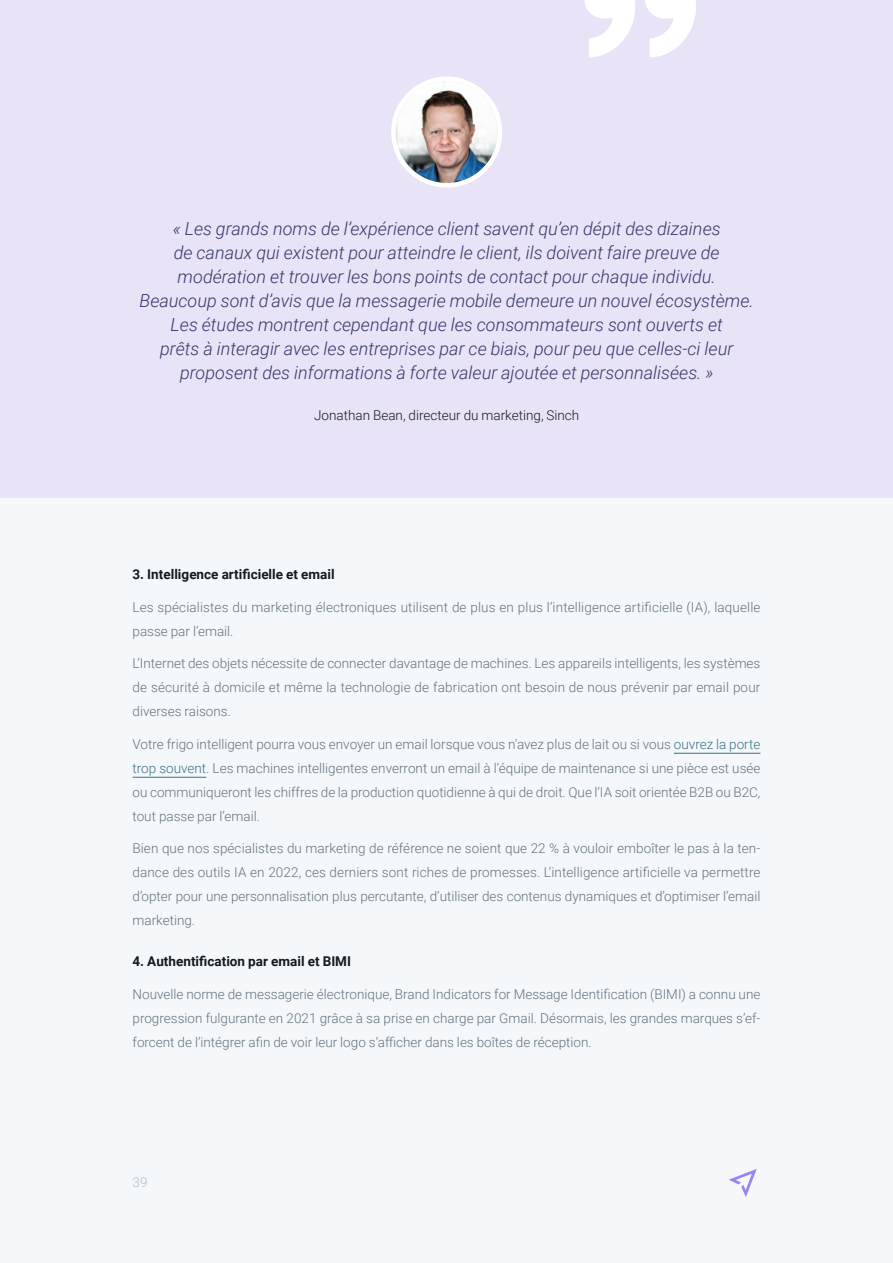
<style>
.page{position:relative;width:893px;height:1263px;background:#f5f8fa}
.page>*{position:absolute;margin:0;border:0;box-sizing:border-box;transform-origin:0 0}
.t1{font:italic 300 18px/24px "Roboto";color:#38386b;text-align:center}
.t2{font:300 13.5px/24px "Roboto";color:#63737e;text-align:justify}
.t3{font:700 13.5px "Roboto";color:#131b20}
.t4{font:300 13.5px "Roboto";color:#131b20}
.t5{font:300 13.5px "Roboto";color:#b3bdc4}
.s1{color:#377386}
</style>
<div class="page">
<svg style="left:728px;top:1169px;width:29px;height:28px"></svg>
<hr style="left:674px;top:753px;width:86px;height:1px;background:#377386">
<hr style="left:133px;top:777px;width:73px;height:1px;background:#377386">
<div style="left:0;top:0;width:893px;height:497px;background:#e9e3f7"></div>
<svg style="left:584px;top:0;width:112px;height:57px"></svg>
<svg style="left:393px;top:79px;width:107px;height:106px"></svg>
<img style="left:396px;top:81px;width:102px;height:102px;border-radius:51px">
<div style="left:391px;top:77px;width:111px;height:111px;border:4px solid #fff;border-radius:50%"></div>
<p class="t1" style="left:140px;top:216px;width:616px">« Les grands noms de l’expérience client savent qu’en dépit des dizaines<br>de canaux qui existent pour atteindre le client, ils doivent faire preuve de modération et trouver les bons points de contact pour chaque individu.<br>Beaucoup sont d’avis que la messagerie mobile demeure un nouvel écosystème.<br>Les études montrent cependant que les consommateurs sont ouverts et<br>prêts à interagir avec les entreprises par ce biais, pour peu que celles-ci leur proposent des informations à forte valeur ajoutée et personnalisées. »</p>
<p class="t4" style="left:314px;top:405px;width:267px">Jonathan Bean, directeur du marketing, Sinch</p>
<p class="t3" style="left:133px;top:565px;width:204px">3. Intelligence artificielle et email</p>
<p class="t2" style="left:133px;top:594px;width:629px">Les spécialistes du marketing électroniques utilisent de plus en plus l’intelligence artificielle (IA), laquelle passe par l’email.</p>
<p class="t2" style="left:133px;top:651px;width:629px">L’Internet des objets nécessite de connecter davantage de machines. Les appareils intelligents, les systèmes de sécurité à domicile et même la technologie de fabrication ont besoin de nous prévenir par email pour diverses raisons.</p>
<p class="t2" style="left:133px;top:731px;width:629px">Votre frigo intelligent pourra vous envoyer un email lorsque vous n'avez plus de lait ou si vous <span class="s1">ouvrez la porte trop souvent</span>. Les machines intelligentes enverront un email à l’équipe de maintenance si une pièce est usée ou communiqueront les chiffres de la production quotidienne à qui de droit. Que l’IA soit orientée B2B ou B2C, tout passe par l’email.</p>
<p class="t2" style="left:133px;top:836px;width:629px">Bien que nos spécialistes du marketing de référence ne soient que 22 % à vouloir emboîter le pas à la ten&shy;dance des outils IA en 2022, ces derniers sont riches de promesses. L’intelligence artificielle va permettre d’opter pour une personnalisation plus percutante, d’utiliser des contenus dynamiques et d’optimiser l’email marketing.</p>
<p class="t3" style="left:133px;top:952px;width:220px">4. Authentification par email et BIMI</p>
<p class="t2" style="left:133px;top:981px;width:629px">Nouvelle norme de messagerie électronique, Brand Indicators for Message Identification (BIMI) a connu une progression fulgurante en 2021 grâce à sa prise en charge par Gmail. Désormais, les grandes marques s’ef&shy;forcent de l’intégrer afin de voir leur logo s’afficher dans les boîtes de réception.</p>
<p class="t5" style="left:133px;top:1173px;width:16px">39</p>
</div>
